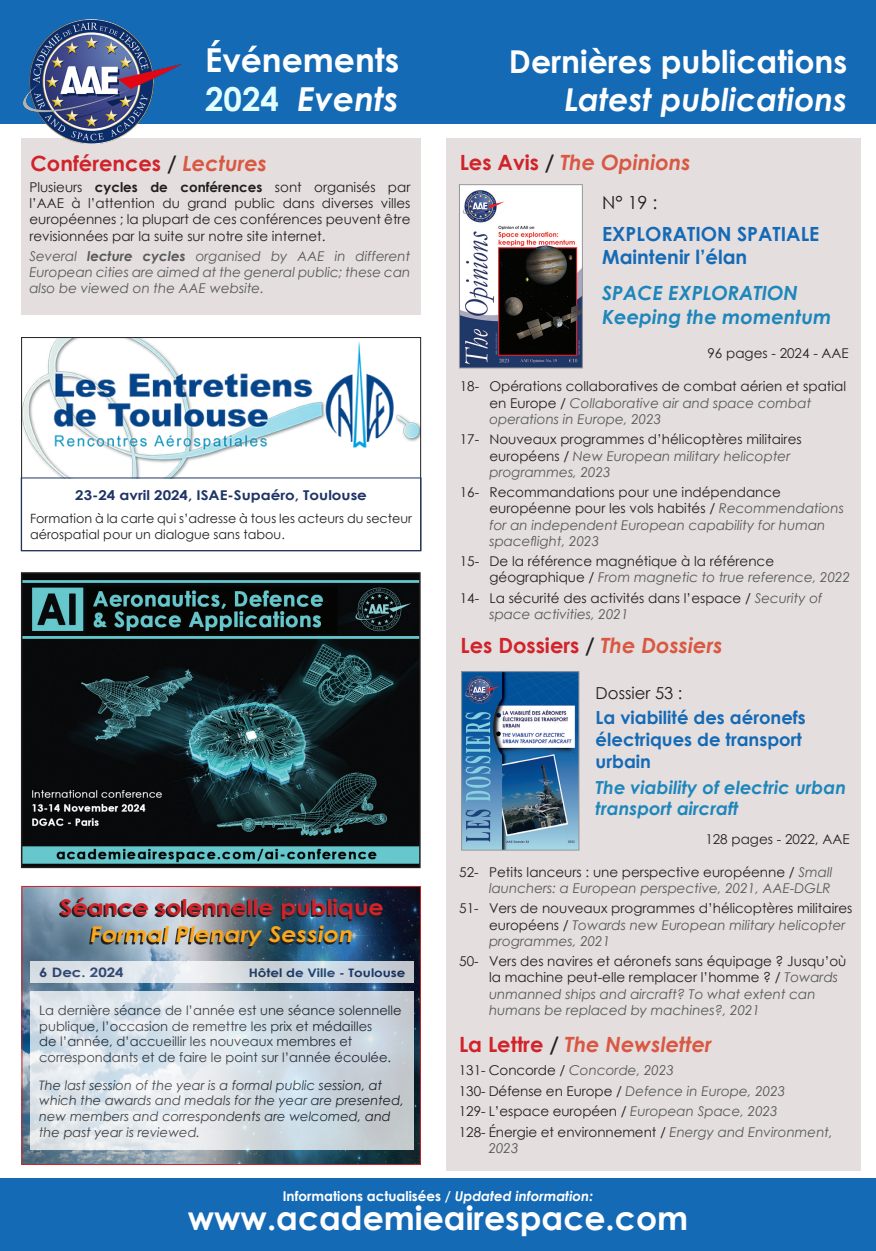
<style>
.page{position:relative;width:876px;height:1251px;background:#fff}
.page>*{position:absolute;margin:0;border:0;box-sizing:border-box;transform-origin:0 0}
.t1{font:700 33px/39.6px "Century Gothic";color:#fff}
.t2{font:700 31.5px/37.8px "Century Gothic";color:#fff;text-align:right}
.t3{font:700 21.75px "Century Gothic";color:#d1232a;scale:1.11 1}
.t4{font:italic 700 21.75px "Century Gothic";color:#f9a71b;scale:1.11 1}
.t5{font:700 21px "Century Gothic";color:#d1232a}
.t6{font:italic 700 21px "Century Gothic";color:#d95842}
.t7{font:700 19.5px/23.4px "Century Gothic";color:#156ab5}
.t8{font:italic 700 19.5px/23.4px "Century Gothic";color:#1d86ba}
.t9{font:700 18px/21.6px "Century Gothic";color:#156ab5}
.t10{font:italic 700 18px/21.6px "Century Gothic";color:#1d86ba}
.t11{font:18px "Century Gothic";color:#231f20}
.t12{font:16.5px "Century Gothic";color:#231f20}
.t13{font:13.5px/16.2px "Century Gothic";color:#231f20}
.t14{font:italic 13.5px/16.2px "Century Gothic";color:#57585a;text-align:right}
.t15{font:700 13.5px "Century Gothic";color:#fff}
.t16{font:700 13.5px "Century Gothic";color:#1f3466;scale:1.12 1}
.t17{font:13.05px/15.6px "Century Gothic";color:#231f20}
.t18{font:italic 13.05px/15.6px "Century Gothic";color:#231f20}
.t19{font:700 13.05px "Century Gothic";color:#1f3466;scale:1.15 1}
.t20{font:12.75px/15.3px "Century Gothic";color:#231f20}
.t21{font:700 11.7px "Century Gothic";color:#1f3466;scale:1.15 1}
.s1{color:#e2ffff}
.s2{font-style:italic}
.s3{color:#231f20}
.s4{font-style:italic;color:#d95842}
.s5{font-weight:700}
.s6{font-style:normal;color:#d1232a}
.s7{font-style:normal;color:#231f20}
.s8{font-style:italic;color:#57585a}
</style>
<div class="page">
<div style="left:446px;top:138px;width:415px;height:1032px;background:#e4dedf"></div>
<img style="left:463px;top:673px;width:114px;height:175px">
<div style="left:461px;top:671px;width:118px;height:179px;border:1px solid #939598"></div>
<img style="left:461px;top:186px;width:120px;height:180px">
<div style="left:459px;top:184px;width:124px;height:184px;border:1px solid #939598"></div>
<div style="left:21px;top:138px;width:400px;height:177px;background:#e4dedf"></div>
<img style="left:23px;top:339px;width:396px;height:138px">
<div style="left:21px;top:477px;width:400px;height:74px;border:1px solid #1f3466"></div>
<svg style="left:20px;top:572px;width:401px;height:296px;background:#1c3234"></svg>
<div style="left:0;top:0;width:876px;height:123px;background:#156ab5"></div>
<img style="left:23px;top:19px;width:158px;height:124px">
<div style="left:0;top:1178px;width:876px;height:72px;background:#156ab5"></div>
<img style="left:24px;top:887px;width:395px;height:275px">
<div style="left:22px;top:885px;width:399px;height:279px;border:1px solid #d1232a"></div>
<svg style="left:59px;top:898px;width:322px;height:49px;background:#5a6f80"></svg>
<svg style="left:31px;top:961px;width:383px;height:21px;background:#d5dde3"></svg>
<svg style="left:31px;top:991px;width:383px;height:159px;background:#d6dfe5"></svg>
<p class="t1" style="left:205px;top:38px;width:196px">Événements<br><span class="s1">2024</span> <span class="s2">Events</span></p>
<p class="t2" style="left:509px;top:41px;width:340px">Dernières publications<br><span class="s2">Latest publications</span></p>
<p class="t5" style="left:31px;top:147px;width:238px">Conférences <span class="s3">/</span> <span class="s4">Lectures</span></p>
<p class="t13" style="left:29px;top:179px;width:383px;text-align:justify">Plusieurs <span class="s5">cycles de conférences</span> sont organisés par l’AAE à l’attention du grand public dans diverses villes européennes ; la plupart de ces conférences peuvent être revisionnées par la suite sur notre site internet.</p>
<p class="t14" style="left:29px;top:248px;width:383px;text-align:justify">Several <span class="s5">lecture cycles</span> organised by AAE in different European cities are aimed at the general public; these can also be viewed on the AAE website.</p>
<p class="t16" style="left:75px;top:485px;width:262px">23-24 avril 2024, ISAE-Supaéro, Toulouse</p>
<p class="t20" style="left:30px;top:510px;width:383px">Formation à la carte qui s’adresse à tous les acteurs du secteur aérospatial pour un dialogue sans tabou.</p>
<p class="t3" style="left:60px;top:890px;width:293px">Séance solennelle publique</p>
<p class="t4" style="left:90px;top:917px;width:238px">Formal Plenary Session</p>
<p class="t19" style="left:39px;top:962px;width:75px">6 Dec. 2024</p>
<p class="t21" style="left:249px;top:963px;width:138px">Hôtel de Ville - Toulouse</p>
<p class="t17" style="left:39px;top:1002px;width:364px">La dernière séance de l’année est une séance solennelle publique, l’occasion de remettre les prix et médailles<br>de l’année, d’accueillir les nouveaux membres et correspondants et de faire le point sur l’année écoulée.</p>
<p class="t18" style="left:39px;top:1076px;width:366px">The last session of the year is a formal public session, at which the awards and medals for the year are presented, new members and correspondents are welcomed, and the past year is reviewed.</p>
<h3 class="t6" style="left:460px;top:147px;width:232px"><span class="s6">Les Avis</span> <span class="s7">/</span> The Opinions</h3>
<h3 class="t11" style="left:602px;top:189px;width:57px">N° 19 :</h3>
<h3 class="t7" style="left:602px;top:221px;width:219px">EXPLORATION SPATIALE<br>Maintenir l’élan</h3>
<h3 class="t8" style="left:602px;top:280px;width:231px">SPACE EXPLORATION<br>Keeping the momentum</h3>
<p class="t13" style="left:707px;top:345px;width:143px">96 pages - 2024 - AAE</p>
<p class="t13" style="left:489px;top:378px;width:358px;text-indent:-30px">18- Opérations collaboratives de combat aérien et spatial en Europe / <span class="s8">Collaborative air and space combat operations in Europe, 2023</span></p>
<p class="t13" style="left:489px;top:431px;width:314px;text-indent:-30px">17- Nouveaux programmes d’hélicoptères militaires européens / <span class="s8">New European military helicopter programmes, 2023</span></p>
<p class="t14" style="left:489px;top:484px;width:356px;text-align:left;text-indent:-30px"><span class="s7">16- Recommandations pour une indépendance européenne pour les vols habités /</span> Recommendations for an independent European capability for human spaceflight, 2023</p>
<p class="t13" style="left:489px;top:553px;width:362px;text-indent:-30px">15- De la référence magnétique à la référence géographique / <span class="s8">From magnetic to true reference, 2022</span></p>
<p class="t13" style="left:489px;top:589px;width:335px;text-indent:-30px">14- La sécurité des activités dans l’espace / <span class="s8">Security of space activities, 2021</span></p>
<h3 class="t5" style="left:460px;top:629px;width:264px">Les Dossiers <span class="s3">/</span> <span class="s4">The Dossiers</span></h3>
<p class="t12" style="left:596px;top:681px;width:88px">Dossier 53 :</p>
<p class="t9" style="left:596px;top:706px;width:212px">La viabilité des aéronefs électriques de transport urbain</p>
<p class="t10" style="left:596px;top:775px;width:252px">The viability of electric urban transport aircraft</p>
<p class="t13" style="left:705px;top:830px;width:146px">128 pages - 2022, AAE</p>
<p class="t14" style="left:459px;top:863px;width:375px"><span class="s7">52- Petits lanceurs : une perspective européenne /</span> Small launchers: a European perspective, 2021, AAE-DGLR</p>
<p class="t13" style="left:489px;top:899px;width:365px;text-indent:-30px">51- Vers de nouveaux programmes d’hélicoptères militaires européens / <span class="s8">Towards new European military helicopter programmes, 2021</span></p>
<p class="t13" style="left:489px;top:952px;width:359px;text-indent:-30px">50- Vers des navires et aéronefs sans équipage ? Jusqu’où la machine peut-elle remplacer l’homme ? / <span class="s8">Towards unmanned ships and aircraft? To what extent can humans be replaced by machines?, 2021</span></p>
<p class="t6" style="left:459px;top:1027px;width:254px"><span class="s6">La Lettre</span> <span class="s7">/</span> The Newsletter</p>
<p class="t13" style="left:459px;top:1061px;width:217px">131- Concorde / <span class="s8">Concorde, 2023</span></p>
<p class="t13" style="left:459px;top:1082px;width:328px">130- Défense en Europe / <span class="s8">Defence in Europe, 2023</span></p>
<p class="t13" style="left:459px;top:1102px;width:320px">129- L’espace européen / <span class="s8">European Space, 2023</span></p>
<p class="t13" style="left:489px;top:1123px;width:346px;text-indent:-30px">128- Énergie et environnement / <span class="s8">Energy and Environment,<br>2023</span></p>
<p class="t15" style="left:283px;top:1185px;width:312px">Informations actualisées / <span class="s2">Updated information:</span></p>
<p class="t1" style="left:188px;top:1196px;width:502px">www.academieairespace.com</p>
</div>
